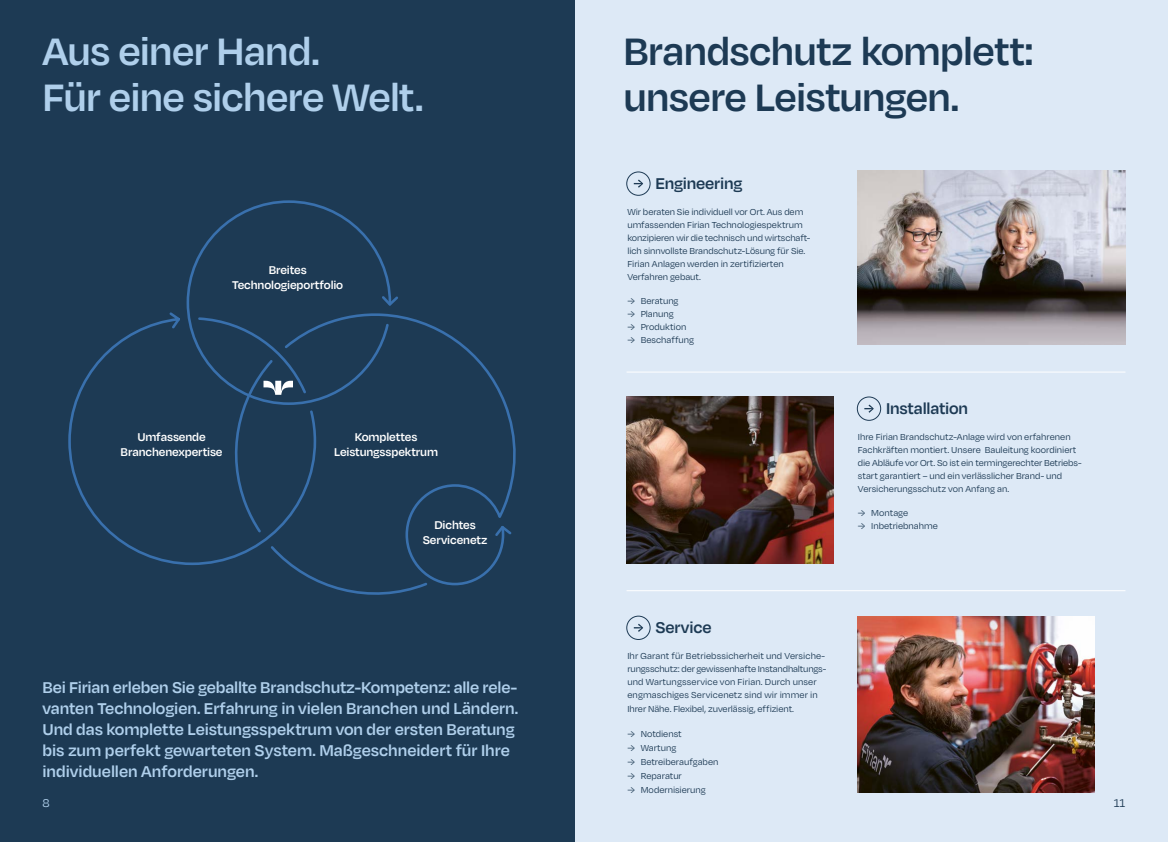
<style>
.page{position:relative;width:1168px;height:842px;background:#fff}
.page>*{position:absolute;margin:0;border:0;box-sizing:border-box;transform-origin:0 0}
.t1{font:600 44px/46px "Degular";letter-spacing:-.015em;color:#1d3a54}
.t2{font:600 44px/46px "Degular";letter-spacing:-.02em;color:#afcfeb}
.t3{font:600 18px/21px "Degular";letter-spacing:-.005em;color:#afcfeb}
.t4{font:600 18px "Degular";letter-spacing:-.01em;color:#1d3a54}
.t5{font:600 13px/15px "Degular";letter-spacing:-.01em;color:#fff;text-align:center}
.t6{font:13px "Degular";color:#1d3a54}
.t7{font:13px "Degular";color:#afcfeb}
.t8{font:10px/13px "Degular";color:#1d3a54}
</style>
<div class="page">
<div style="left:0;top:0;width:592px;height:842px;background:#1d3a54"></div>
<div style="left:575px;top:0;width:593px;height:842px;background:#dde9f6"></div>
<svg style="left:68px;top:312px;width:353px;height:283px"></svg>
<svg style="left:282px;top:433px;width:234px;height:154px"></svg>
<svg style="left:185px;top:200px;width:329px;height:338px"></svg>
<img style="left:857px;top:171px;width:268px;height:174px">
<img style="left:857px;top:617px;width:237px;height:176px">
<div style="left:626px;top:172px;width:24px;height:24px;border:1px solid #1d3a54;border-radius:50%"></div>
<svg style="left:634px;top:179px;width:9px;height:9px"></svg>
<img style="left:626px;top:397px;width:207px;height:167px">
<div style="left:857px;top:397px;width:24px;height:24px;border:1px solid #1d3a54;border-radius:50%"></div>
<svg style="left:864px;top:404px;width:10px;height:9px"></svg>
<div style="left:626px;top:616px;width:24px;height:24px;border:1px solid #1d3a54;border-radius:50%"></div>
<svg style="left:634px;top:624px;width:9px;height:8px"></svg>
<hr style="left:626px;top:590px;width:499px;height:1px;background:#fff">
<hr style="left:626px;top:372px;width:499px;height:1px;background:#fff">
<h1 class="t2" style="left:43px;top:27px;width:382px">Aus einer Hand.<br>Für eine sichere Welt.</h1>
<h3 class="t5" style="left:232px;top:262px;width:113px">Breites<br>Technologieportfolio</h3>
<h3 class="t5" style="left:121px;top:429px;width:103px">Umfassende<br>Branchenexpertise</h3>
<h3 class="t5" style="left:334px;top:429px;width:105px">Komplettes<br>Leistungsspektrum</h3>
<h3 class="t5" style="left:423px;top:517px;width:66px">Dichtes<br>Servicenetz</h3>
<p class="t3" style="left:43px;top:676px;width:477px">Bei Firian erleben Sie geballte Brandschutz-Kompetenz: alle rele&shy;vanten Technologien. Erfahrung in vielen Branchen und Ländern.<br>Und das komplette Leistungsspektrum von der ersten Beratung bis zum perfekt gewarteten System. Maßgeschneidert für Ihre individuellen Anforderungen.</p>
<h3 class="t7" style="left:43px;top:795px;width:9px">8</h3>
<h1 class="t1" style="left:623px;top:27px;width:412px">Brandschutz komplett: unsere Leistungen.</h1>
<h2 class="t4" style="left:655px;top:172px;width:88px">Engineering</h2>
<p class="t8" style="left:627px;top:205px;width:185px">Wir beraten Sie individuell vor Ort. Aus dem umfassenden Firian Technologiespektrum konzipieren wir die technisch und wirtschaft&shy;lich sinnvollste Brandschutz-Lösung für Sie.<br>Firian Anlagen werden in zertifizierten Verfahren gebaut.</p>
<p class="t8" style="left:627px;top:294px;width:53px">→ Beratung</p>
<p class="t8" style="left:627px;top:307px;width:48px">→ Planung</p>
<p class="t8" style="left:627px;top:320px;width:60px">→ Produktion</p>
<p class="t8" style="left:627px;top:333px;width:68px">→ Beschaffung</p>
<h2 class="t4" style="left:886px;top:397px;width:83px">Installation</h2>
<p class="t8" style="left:858px;top:430px;width:225px">Ihre Firian Brandschutz-Anlage wird von erfahrenen Fachkräften montiert. Unsere Bauleitung koordiniert die Abläufe vor Ort. So ist ein termingerechter Betriebs&shy;start garantiert – und ein verlässlicher Brand- und Versicherungsschutz von Anfang an.</p>
<p class="t8" style="left:858px;top:506px;width:52px">→ Montage</p>
<p class="t8" style="left:858px;top:519px;width:81px">→ Inbetriebnahme</p>
<h2 class="t4" style="left:655px;top:616px;width:58px">Service</h2>
<p class="t8" style="left:627px;top:649px;width:200px">Ihr Garant für Betriebssicherheit und Versiche&shy;rungsschutz: der gewissenhafte Instandhaltungs&shy;und Wartungsservice von Firian. Durch unser engmaschiges Servicenetz sind wir immer in</p>
<p class="t8" style="left:627px;top:702px;width:168px">Ihrer Nähe. Flexibel, zuverlässig, effizient.</p>
<p class="t8" style="left:627px;top:727px;width:56px">→ Notdienst</p>
<p class="t8" style="left:627px;top:741px;width:50px">→ Wartung</p>
<p class="t8" style="left:627px;top:755px;width:93px">→ Betreiberaufgaben</p>
<p class="t8" style="left:627px;top:769px;width:56px">→ Reparatur</p>
<p class="t8" style="left:627px;top:783px;width:80px">→ Modernisierung</p>
<h3 class="t6" style="left:1114px;top:795px;width:13px">11</h3>
</div>
